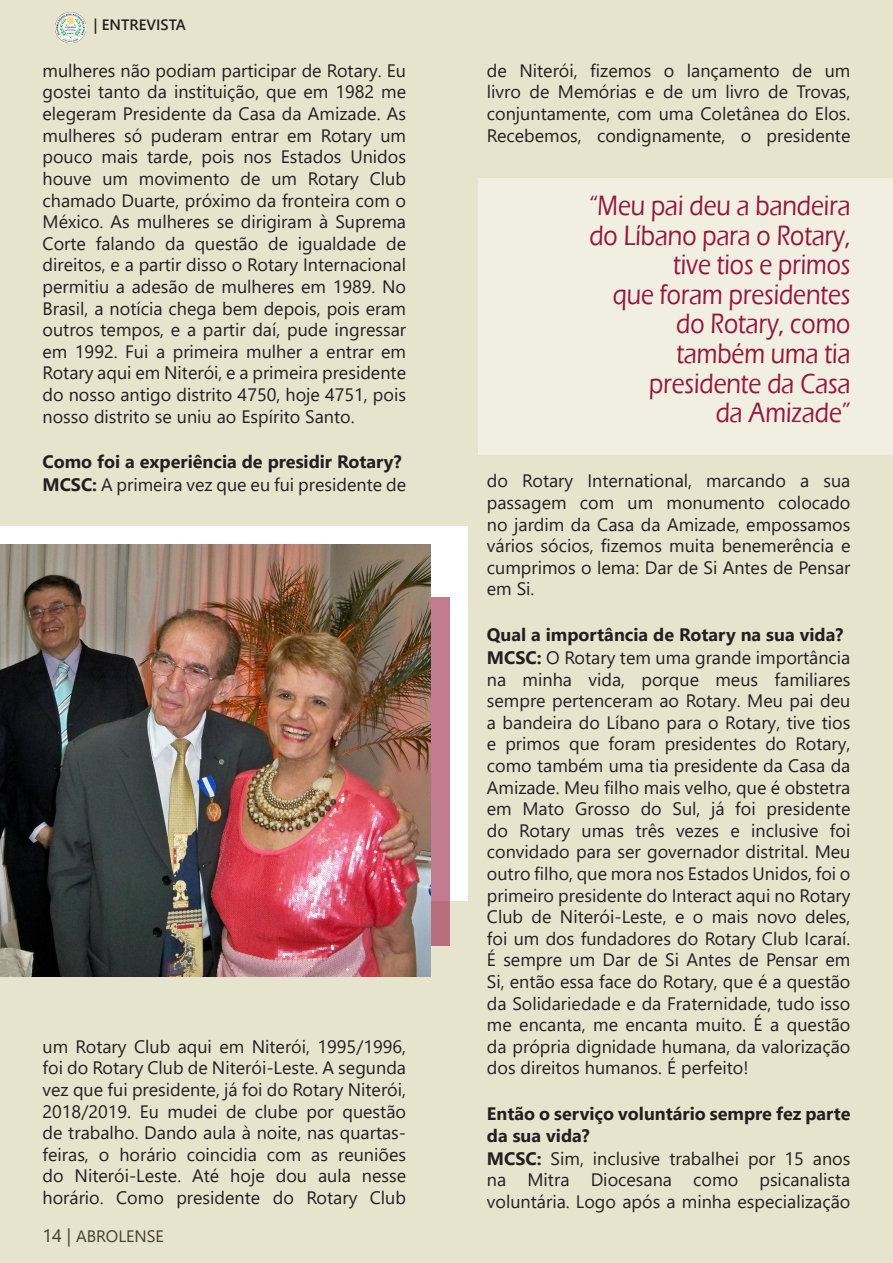
<style>
.page{position:relative;width:893px;height:1263px;background:#e7e4ce}
.page>*{position:absolute;margin:0;border:0;box-sizing:border-box;transform-origin:0 0}
.Texto{font:500 28.8px/28.8px "Eras ITC";color:#95173f;text-align:right;scale:.83 1}
.Texto-2{font:18px/21.6px "Segoe UI";color:#231f20;text-align:justify}
.Texto-3{font:700 18px/21.6px "Segoe UI";color:#231f20}
.t1{font:16.5px "Segoe UI";color:#231f20}
.Texto-4{font:600 15px "Segoe UI";color:#231f20}
.s1{font-weight:700}
.s2{font-size:18px}
</style>
<div class="page">
<div style="left:0;top:526px;width:467px;height:375px;background:#fff"></div>
<div style="left:0;top:598px;width:449px;height:348px;background:linear-gradient(to bottom,#c47d95,#bd7687)"></div>
<div style="left:478px;top:179px;width:415px;height:276px;background:#f1efe2"></div>
<img style="left:0;top:544px;width:431px;height:432px">
<img style="left:55px;top:13px;width:30px;height:30px">
<p class="Texto-4" style="left:94px;top:10px;width:94px">| ENTREVISTA</p>
<p class="Texto-2" style="left:43px;top:58px;width:365px">mulheres não podiam participar de Rotary. Eu gostei tanto da instituição, que em 1982 me elegeram Presidente da Casa da Amizade. As mulheres só puderam entrar em Rotary um pouco mais tarde, pois nos Estados Unidos houve um movimento de um Rotary Club chamado Duarte, próximo da fronteira com o México. As mulheres se dirigiram à Suprema Corte falando da questão de igualdade de direitos, e a partir disso o Rotary Internacional permitiu a adesão de mulheres em 1989. No Brasil, a notícia chega bem depois, pois eram outros tempos, e a partir daí, pude ingressar em 1992. Fui a primeira mulher a entrar em Rotary aqui em Niterói, e a primeira presidente do nosso antigo distrito 4750, hoje 4751, pois nosso distrito se uniu ao Espírito Santo.</p>
<p class="Texto-3" style="left:43px;top:450px;width:361px">Como foi a experiência de presidir Rotary?</p>
<p class="Texto-2" style="left:43px;top:472px;width:365px"><span class="s1">MCSC:</span> A primeira vez que eu fui presidente de</p>
<p class="Texto-2" style="left:43px;top:1034px;width:365px">um Rotary Club aqui em Niterói, 1995/1996, foi do Rotary Club de Niterói-Leste. A segunda vez que fui presidente, já foi do Rotary Niterói, 2018/2019. Eu mudei de clube por questão de trabalho. Dando aula à noite, nas quartas&shy;feiras, o horário coincidia com as reuniões do Niterói-Leste. Até hoje dou aula nesse horário. Como presidente do Rotary Club</p>
<p class="t1" style="left:43px;top:1221px;width:123px"><span class="s2">14 |</span> ABROLENSE</p>
<p class="Texto-2" style="left:487px;top:58px;width:365px">de Niterói, fizemos o lançamento de um livro de Memórias e de um livro de Trovas, conjuntamente, com uma Coletânea do Elos.<br>Recebemos, condignamente, o presidente</p>
<p class="Texto" style="left:589px;top:192px;width:316px">“Meu pai deu a bandeira</p>
<p class="Texto" style="left:589px;top:222px;width:316px">do Líbano para o Rotary, tive tios e primos</p>
<p class="Texto" style="left:613px;top:281px;width:288px">que foram presidentes do Rotary, como</p>
<p class="Texto" style="left:676px;top:339px;width:211px">também uma tia</p>
<p class="Texto" style="left:649px;top:370px;width:244px">presidente da Casa da Amizade”</p>
<p class="Texto-2" style="left:487px;top:469px;width:365px">do Rotary International, marcando a sua passagem com um monumento colocado no jardim da Casa da Amizade, empossamos vários sócios, fizemos muita benemerência e cumprimos o lema: Dar de Si Antes de Pensar em Si.</p>
<p class="Texto-3" style="left:487px;top:622px;width:358px">Qual a importância de Rotary na sua vida?</p>
<p class="Texto-2" style="left:487px;top:645px;width:365px"><span class="s1">MCSC:</span> O Rotary tem uma grande importância na minha vida, porque meus familiares sempre pertenceram ao Rotary. Meu pai deu a bandeira do Líbano para o Rotary, tive tios e primos que foram presidentes do Rotary, como também uma tia presidente da Casa da Amizade. Meu filho mais velho, que é obstetra em Mato Grosso do Sul, já foi presidente do Rotary umas três vezes e inclusive foi convidado para ser governador distrital. Meu outro filho, que mora nos Estados Unidos, foi o primeiro presidente do Interact aqui no Rotary Club de Niterói-Leste, e o mais novo deles, foi um dos fundadores do Rotary Club Icaraí.<br>É sempre um Dar de Si Antes de Pensar em Si, então essa face do Rotary, que é a questão da Solidariedade e da Fraternidade, tudo isso me encanta, me encanta muito. É a questão da própria dignidade humana, da valorização dos direitos humanos. É perfeito!</p>
<p class="Texto-3" style="left:487px;top:1101px;width:365px">Então o serviço voluntário sempre fez parte da sua vida?</p>
<p class="Texto-2" style="left:487px;top:1146px;width:365px"><span class="s1">MCSC:</span> Sim, inclusive trabalhei por 15 anos na Mitra Diocesana como psicanalista voluntária. Logo após a minha especialização</p>
</div>
